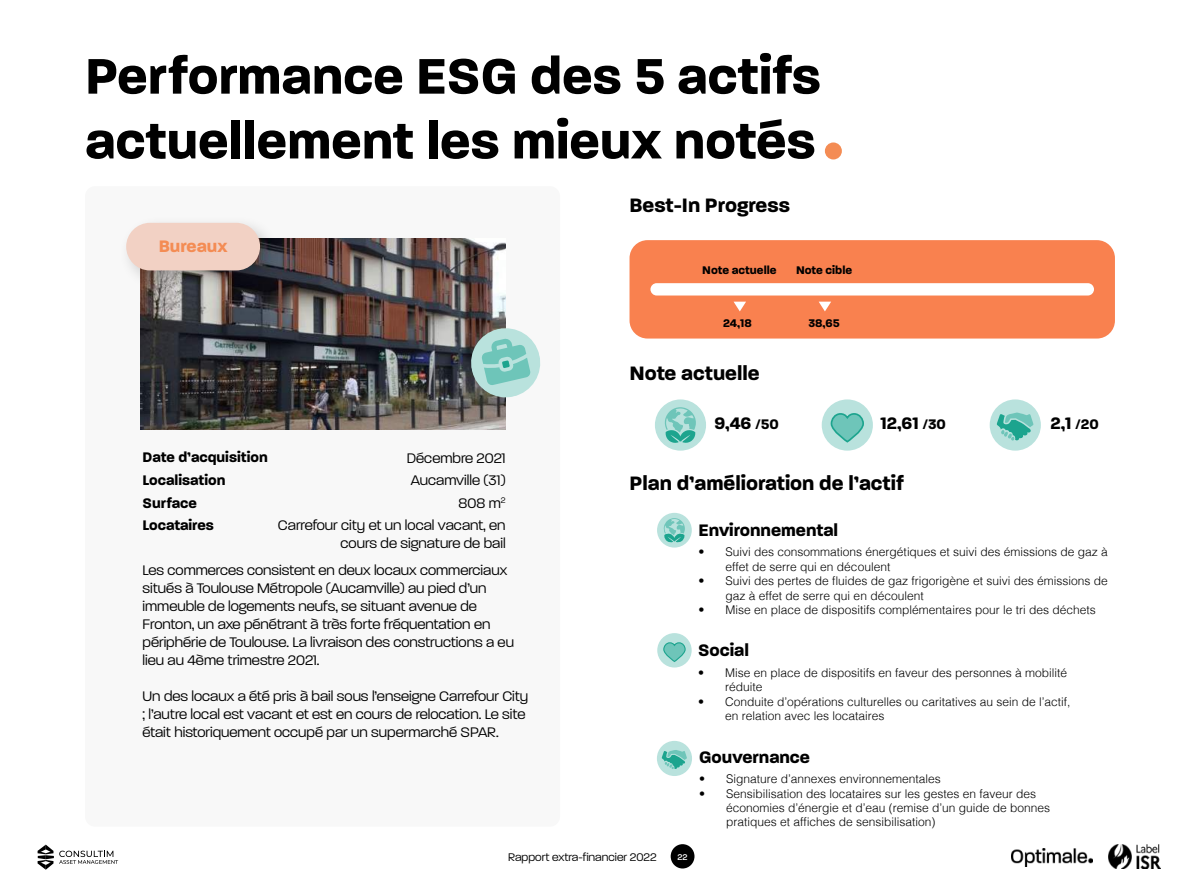
<style>
.page{position:relative;width:1200px;height:893px;background:#fff}
.page>*{position:absolute;margin:0;border:0;box-sizing:border-box;transform-origin:0 0}
.t1{font:700 54px/64.8px "Paralucent";color:#000}
.t2{font:700 21px "Paralucent";color:#000}
.t3{font:700 18px "Paralucent";color:#000}
.t4{font:700 18px "Paralucent";color:#f48c54}
.t5{font:300 15px/18px "Paralucent";color:#000}
.t6{font:700 15px "Paralucent";color:#000}
.t7{font:300 12px/14.4px "Helvetica";color:#000}
.t8{font:700 12px "Paralucent";color:#000}
.t9{font:300 12px "Paralucent";color:#000}
.t10{font:500 9px "Paralucent";color:#fff}
.s1{font-size:15px}
</style>
<div class="page">
<div style="left:671px;top:844px;width:24px;height:24px;background:#000;border-radius:50%"></div>
<img style="left:1012px;top:848px;width:80px;height:18px">
<svg style="left:38px;top:845px;width:80px;height:25px"></svg>
<img style="left:1108px;top:845px;width:53px;height:23px">
<div style="left:85px;top:186px;width:475px;height:641px;background:#f8f8f8;border-radius:10px"></div>
<img style="left:141px;top:238px;width:365px;height:192px">
<div style="left:118px;top:215px;width:162px;height:76px;background:#000;opacity:.19"></div>
<div style="left:126px;top:223px;width:134px;height:47px;background:#f2d1c4;border-radius:24px"></div>
<svg style="left:468px;top:325px;width:73px;height:76px;background:#9cc2bc"></svg>
<div style="left:630px;top:240px;width:485px;height:99px;background:#f9814f;border-radius:18px"></div>
<div style="left:650px;top:283px;width:444px;height:12px;background:#fff;border-radius:6px"></div>
<svg style="left:734px;top:302px;width:12px;height:9px"></svg>
<svg style="left:819px;top:302px;width:12px;height:9px"></svg>
<div style="left:990px;top:399px;width:51px;height:52px;background:#b9e2dd;border-radius:50%"></div>
<svg style="left:997px;top:412px;width:36px;height:29px"></svg>
<div style="left:822px;top:399px;width:51px;height:52px;background:#b9e2dd;border-radius:50%"></div>
<svg style="left:829px;top:413px;width:35px;height:31px"></svg>
<div style="left:655px;top:399px;width:51px;height:52px;background:#b9e2dd;border-radius:50%"></div>
<svg style="left:665px;top:407px;width:31px;height:36px"></svg>
<div style="left:657px;top:513px;width:35px;height:35px;background:#b9e2dd;border-radius:50%"></div>
<svg style="left:664px;top:518px;width:21px;height:25px"></svg>
<div style="left:657px;top:741px;width:35px;height:35px;background:#b9e2dd;border-radius:50%"></div>
<svg style="left:662px;top:750px;width:25px;height:19px"></svg>
<div style="left:657px;top:633px;width:35px;height:34px;background:#b9e2dd;border-radius:50%"></div>
<svg style="left:662px;top:642px;width:25px;height:21px"></svg>
<div style="left:825px;top:142px;width:17px;height:17px;background:#f48c54;border-radius:50%"></div>
<h1 class="t1" style="left:85px;top:47px;width:737px">Performance ESG des 5 actifs actuellement les mieux notés</h1>
<h3 class="t4" style="left:159px;top:238px;width:70px">Bureaux</h3>
<p class="t6" style="left:143px;top:451px;width:127px">Date d’acquisition</p>
<p class="t5" style="left:407px;top:450px;width:100px">Décembre 2021</p>
<p class="t6" style="left:143px;top:474px;width:84px">Localisation</p>
<p class="t5" style="left:411px;top:471px;width:96px">Aucamville (31)</p>
<p class="t6" style="left:143px;top:496px;width:56px">Surface</p>
<p class="t5" style="left:459px;top:494px;width:49px">808 m<sup>2</sup></p>
<p class="t6" style="left:143px;top:519px;width:73px">Locataires</p>
<p class="t5" style="left:278px;top:516px;width:229px;text-align:right">Carrefour city et un local vacant, en cours de signature de bail</p>
<p class="t5" style="left:143px;top:561px;width:373px">Les commerces consistent en deux locaux commerciaux situés à Toulouse Métropole (Aucamville) au pied d’un immeuble de logements neufs, se situant avenue de Fronton, un axe pénétrant à très forte fréquentation en périphérie de Toulouse. La livraison des constructions a eu lieu au 4ème trimestre 2021.</p>
<p class="t5" style="left:143px;top:687px;width:387px">Un des locaux a été pris à bail sous l’enseigne Carrefour City ; l’autre local est vacant et est en cours de relocation. Le site était historiquement occupé par un supermarché SPAR.</p>
<h2 class="t2" style="left:630px;top:196px;width:162px">Best-In Progress</h2>
<p class="t8" style="left:702px;top:265px;width:76px">Note actuelle</p>
<p class="t8" style="left:796px;top:265px;width:58px">Note cible</p>
<p class="t8" style="left:723px;top:317px;width:30px">24,18</p>
<p class="t8" style="left:808px;top:317px;width:33px">38,65</p>
<h2 class="t2" style="left:630px;top:364px;width:132px">Note actuelle</h2>
<h3 class="t3" style="left:714px;top:415px;width:66px">9,46 <span class="s1">/50</span></h3>
<h3 class="t3" style="left:880px;top:415px;width:67px">12,61 <span class="s1">/30</span></h3>
<h3 class="t3" style="left:1050px;top:415px;width:50px">2,1 <span class="s1">/20</span></h3>
<h2 class="t2" style="left:630px;top:474px;width:276px">Plan d’amélioration de l’actif</h2>
<h3 class="t3" style="left:699px;top:522px;width:141px">Environnemental</h3>
<p class="t7" style="left:726px;top:545px;width:384px;text-indent:-27px">• Suivi des consommations énergétiques et suivi des émissions de gaz à effet de serre qui en découlent</p>
<p class="t7" style="left:726px;top:574px;width:384px;text-indent:-27px">• Suivi des pertes de 昀氀uides de gaz frigorigène et suivi des émissions de gaz à effet de serre qui en découlent</p>
<p class="t7" style="left:699px;top:603px;width:399px">• Mise en place de dispositifs complémentaires pour le tri des déchets</p>
<h3 class="t3" style="left:698px;top:643px;width:52px">Social</h3>
<p class="t7" style="left:725px;top:665px;width:344px;text-indent:-27px">• Mise en place de dispositifs en faveur des personnes à mobilité réduite</p>
<p class="t7" style="left:725px;top:694px;width:347px;text-indent:-27px">• Conduite d’opérations culturelles ou caritatives au sein de l’actif, en relation avec les locataires</p>
<h3 class="t3" style="left:699px;top:749px;width:112px">Gouvernance</h3>
<p class="t7" style="left:699px;top:772px;width:243px">• Signature d’annexes environnementales</p>
<p class="t7" style="left:726px;top:786px;width:326px;text-indent:-27px">• Sensibilisation des locataires sur les gestes en faveur des économies d’énergie et d’eau (remise d’un guide de bonnes pratiques et af昀椀ches de sensibilisation)</p>
<p class="t9" style="left:508px;top:853px;width:150px">Rapport extra-financier 2022</p>
<p class="t10" style="left:678px;top:852px;width:12px">22</p>
</div>
